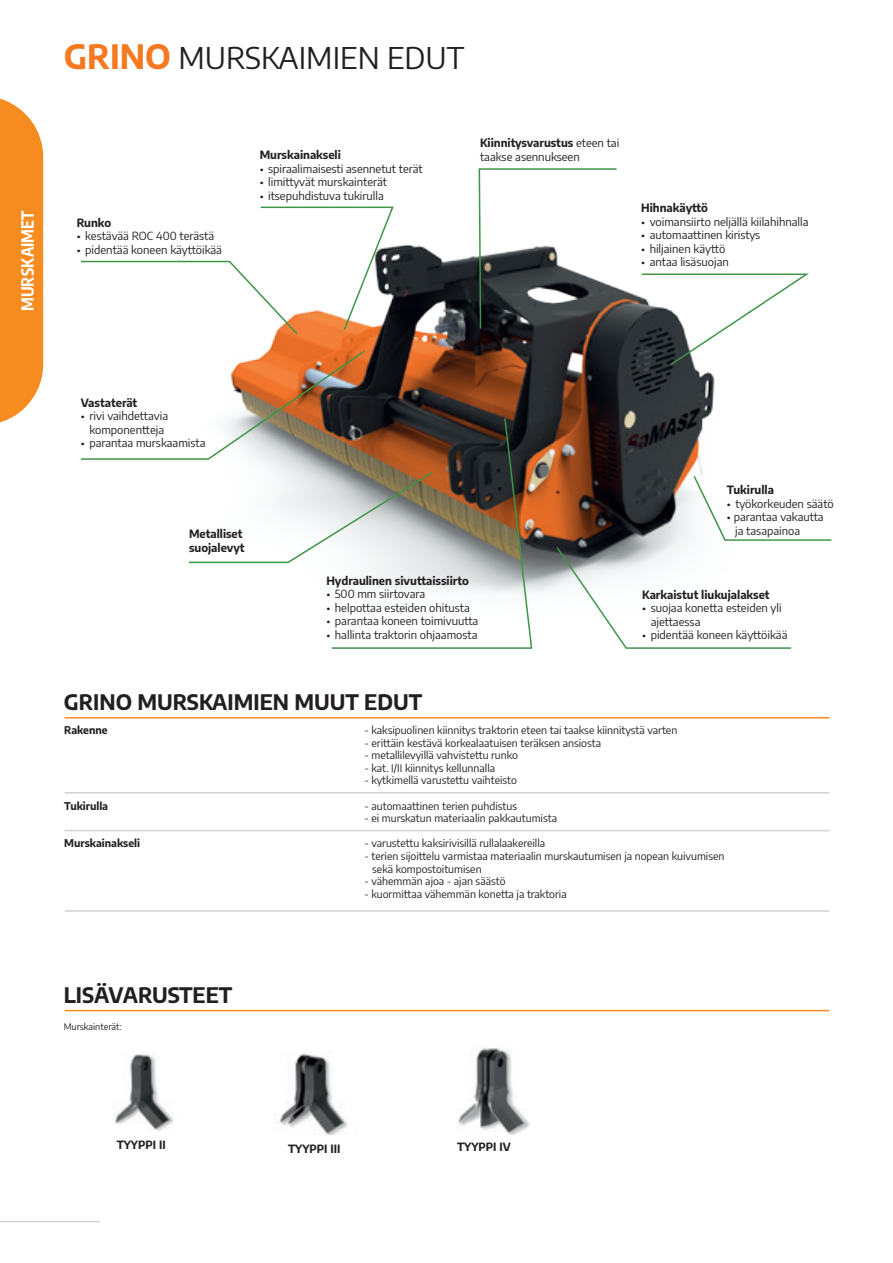
<style>
.page{position:relative;width:893px;height:1263px;background:#fff}
.page>*{position:absolute;margin:0;border:0;box-sizing:border-box;transform-origin:0 0}
.t1{font:30px "Encode Sans";color:#231f20}
.t2{font:700 21px "Encode Sans";color:#231f20}
.t3{font:700 16.5px "Encode Sans Condensed";letter-spacing:.005em;color:#fff}
.t4{font:11.25px/13.5px "Encode Sans";color:#231f20}
.t5{font:700 11.25px/13.5px "Encode Sans";color:#231f20}
.t6{font:10.5px/12.6px "Encode Sans";color:#231f20}
.t7{font:700 10.5px "Encode Sans";color:#231f20}
.t8{font:9px "Encode Sans";color:#231f20}
.s1{font-weight:700;font-size:33px;color:#f47921}
.s2{font-weight:700}
</style>
<div class="page">
<hr style="left:0;top:1221px;width:100px;height:1px;background:#d1d2d4">
<svg style="left:0;top:98px;width:43px;height:325px;background:#f69635"></svg>
<img style="left:258px;top:244px;width:457px;height:350px">
<hr style="left:65px;top:792px;width:764px;height:1px;background:#d1d2d4">
<hr style="left:65px;top:717px;width:764px;height:1px;background:#f68b1f">
<hr style="left:65px;top:1010px;width:764px;height:1px;background:#f68b1f">
<hr style="left:65px;top:830px;width:764px;height:1px;background:#d1d2d4">
<hr style="left:65px;top:910px;width:764px;height:2px;background:#d1d2d4">
<img style="left:276px;top:1053px;width:72px;height:82px">
<img style="left:458px;top:1048px;width:72px;height:86px">
<img style="left:114px;top:1054px;width:60px;height:77px">
<svg style="left:81px;top:206px;width:314px;height:130px"></svg>
<svg style="left:478px;top:168px;width:140px;height:162px"></svg>
<svg style="left:640px;top:273px;width:169px;height:94px"></svg>
<svg style="left:555px;top:474px;width:277px;height:175px"></svg>
<svg style="left:330px;top:417px;width:203px;height:232px"></svg>
<svg style="left:189px;top:470px;width:245px;height:94px"></svg>
<svg style="left:81px;top:349px;width:286px;height:111px"></svg>
<h3 class="t3" style="left:15px;top:311px;width:102px;rotate:-90deg">MURSKAIMET</h3>
<h1 class="t1" style="left:64px;top:36px;width:402px"><span class="s1">GRINO</span> MURSKAIMIEN EDUT</h1>
<p class="t5" style="left:77px;top:215px;width:36px">Runko</p>
<p class="t4" style="left:77px;top:229px;width:139px">• kestävää ROC 400 terästä</p>
<p class="t4" style="left:77px;top:242px;width:147px">• pidentää koneen käyttöikää</p>
<p class="t5" style="left:260px;top:148px;width:83px">Murskainakseli</p>
<p class="t4" style="left:260px;top:161px;width:164px">• spiraalimaisesti asennetut terät</p>
<p class="t4" style="left:260px;top:175px;width:129px">• limittyvät murskainterät</p>
<p class="t4" style="left:260px;top:188px;width:126px">• itsepuhdistuva tukirulla</p>
<p class="t4" style="left:480px;top:136px;width:141px"><span class="s2">Kiinnitysvarustus</span> eteen tai taakse asennukseen</p>
<p class="t5" style="left:641px;top:200px;width:68px">Hihnakäyttö</p>
<p class="t4" style="left:641px;top:214px;width:169px">• voimansiirto neljällä kiilahihnalla</p>
<p class="t4" style="left:641px;top:228px;width:121px">• automaattinen kiristys</p>
<p class="t4" style="left:641px;top:241px;width:86px">• hiljainen käyttö</p>
<p class="t4" style="left:641px;top:255px;width:89px">• antaa lisäsuojan</p>
<p class="t5" style="left:81px;top:395px;width:58px">Vastaterät</p>
<p class="t4" style="left:81px;top:409px;width:89px;text-align:center">• rivi vaihdettavia komponentteja</p>
<p class="t4" style="left:81px;top:436px;width:126px">• parantaa murskaamista</p>
<p class="t5" style="left:189px;top:526px;width:57px">Metalliset suojalevyt</p>
<p class="t5" style="left:326px;top:573px;width:144px">Hydraulinen sivuttaissiirto</p>
<p class="t4" style="left:326px;top:587px;width:100px">• 500 mm siirtovara</p>
<p class="t4" style="left:326px;top:600px;width:145px">• helpottaa esteiden ohitusta</p>
<p class="t4" style="left:326px;top:614px;width:153px">• parantaa koneen toimivuutta</p>
<p class="t4" style="left:326px;top:627px;width:153px">• hallinta traktorin ohjaamosta</p>
<p class="t5" style="left:727px;top:483px;width:49px">Tukirulla</p>
<p class="t4" style="left:727px;top:496px;width:108px">• työkorkeuden säätö</p>
<p class="t4" style="left:735px;top:510px;width:90px;text-indent:-8px">• parantaa vakautta ja tasapainoa</p>
<p class="t5" style="left:642px;top:587px;width:129px">Karkaistut liukujalakset</p>
<p class="t4" style="left:651px;top:601px;width:133px;text-indent:-9px">• suojaa konetta esteiden yli ajettaessa</p>
<p class="t4" style="left:642px;top:628px;width:147px">• pidentää koneen käyttöikää</p>
<h2 class="t2" style="left:64px;top:687px;width:360px">GRINO MURSKAIMIEN MUUT EDUT</h2>
<p class="t7" style="left:64px;top:722px;width:45px">Rakenne</p>
<p class="t6" style="left:365px;top:723px;width:314px">- kaksipuolinen kiinnitys traktorin eteen tai taakse kiinnitystä varten</p>
<p class="t6" style="left:365px;top:736px;width:238px">- erittäin kestävä korkealaatuisen teräksen ansiosta</p>
<p class="t6" style="left:365px;top:748px;width:155px">- metallilevyillä vahvistettu runko</p>
<p class="t6" style="left:365px;top:761px;width:132px">- kat. I/II kiinnitys kellunnalla</p>
<p class="t6" style="left:365px;top:774px;width:154px">- kytkimellä varustettu vaihteisto</p>
<p class="t6" style="left:365px;top:799px;width:154px">- automaattinen terien puhdistus</p>
<p class="t6" style="left:365px;top:811px;width:194px">- ei murskatun materiaalin pakkautumista</p>
<p class="t6" style="left:365px;top:837px;width:182px">- varustettu kaksirivisillä rullalaakereilla</p>
<p class="t6" style="left:372px;top:849px;width:354px;text-indent:-8px">- terien sijoittelu varmistaa materiaalin murskautumisen ja nopean kuivumisen sekä kompostoitumisen</p>
<p class="t6" style="left:365px;top:874px;width:143px">- vähemmän ajoa - ajan säästö</p>
<p class="t6" style="left:365px;top:887px;width:204px">- kuormittaa vähemmän konetta ja traktoria</p>
<p class="t7" style="left:64px;top:798px;width:45px">Tukirulla</p>
<p class="t7" style="left:64px;top:836px;width:77px">Murskainakseli</p>
<h2 class="t2" style="left:64px;top:979px;width:170px">LISÄVARUSTEET</h2>
<p class="t8" style="left:64px;top:1021px;width:60px">Murskainterät:</p>
<p class="t5" style="left:117px;top:1137px;width:50px">TYYPPI II</p>
<p class="t5" style="left:457px;top:1139px;width:55px">TYYPPI IV</p>
<p class="t5" style="left:288px;top:1141px;width:54px">TYYPPI III</p>
</div>
